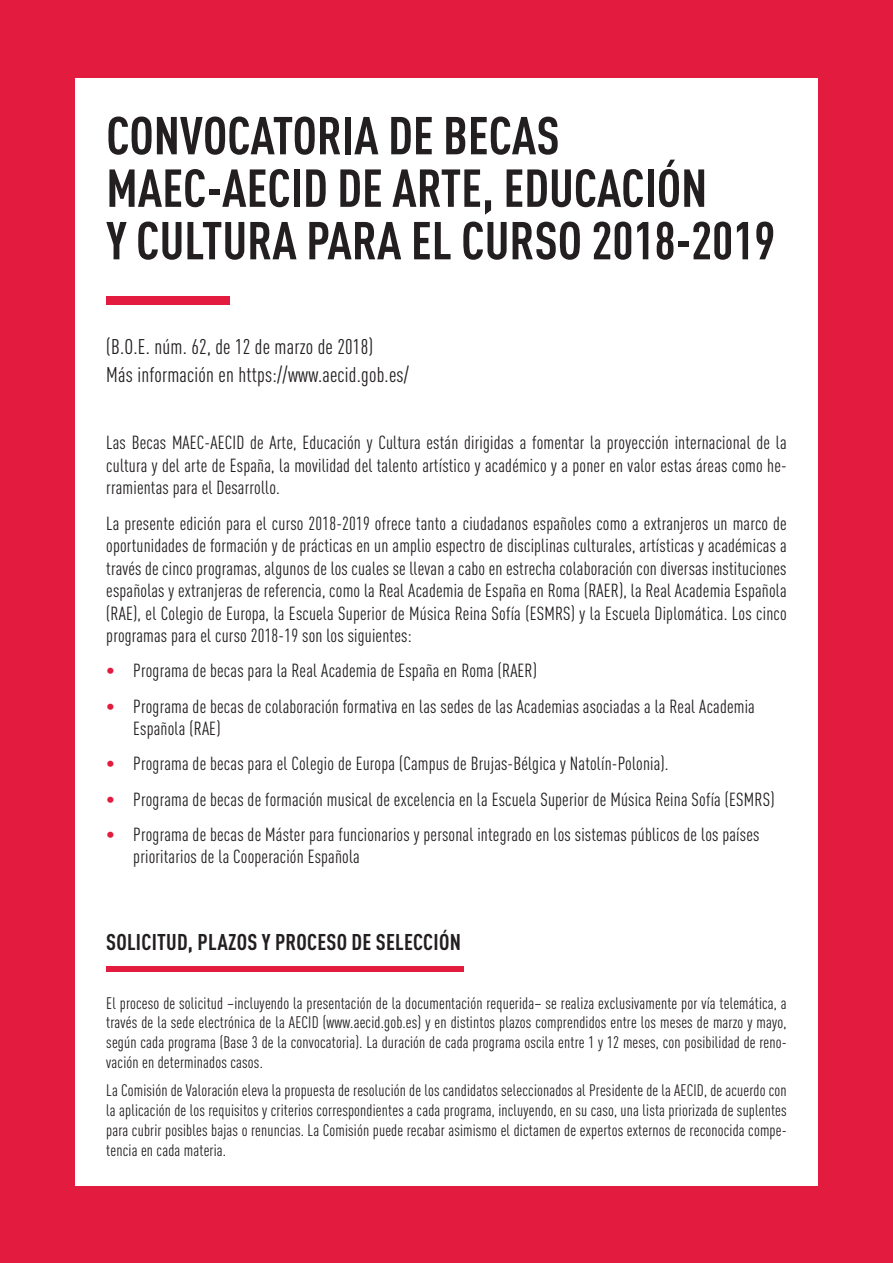
<style>
.page{position:relative;width:893px;height:1263px;background:#e31b3e}
.page>*{position:absolute;margin:0;border:0;box-sizing:border-box;transform-origin:0 0}
.t1{font:700 52.5px/52.5px "DIN Cond";color:#231f20}
.t2{font:700 22.5px "DIN Cond";letter-spacing:.01em;color:#231f20}
.t3{font:21px "DIN Cond";letter-spacing:.01em;color:#231f20}
.t4{font:18.75px/22.5px "DIN Cond";letter-spacing:.01em;color:#231f20;text-align:justify}
.t5{font:16.5px/19.8px "DIN Cond";letter-spacing:.01em;color:#231f20;text-align:justify}
.s1{color:#e31b3e}
</style>
<div class="page">
<div style="left:75px;top:78px;width:742px;height:1107px;background:#fff"></div>
<div style="left:106px;top:296px;width:124px;height:8px;background:#e31b3e"></div>
<div style="left:106px;top:966px;width:357px;height:5px;background:#e31b3e"></div>
<p class="t1" style="left:106px;top:108px;width:670px">CONVOCATORIA DE BECAS<br>MAEC-AECID DE ARTE, EDUCACIÓN<br>Y CULTURA PARA EL CURSO 2018-2019</p>
<p class="t3" style="left:106px;top:335px;width:268px">(B.O.E. núm. 62, de 12 de marzo de 2018)</p>
<p class="t3" style="left:106px;top:363px;width:304px">Más información en https://www.aecid.gob.es/</p>
<p class="t4" style="left:106px;top:431px;width:682px">Las Becas MAEC-AECID de Arte, Educación y Cultura están dirigidas a fomentar la proyección internacional de la cultura y del arte de España, la movilidad del talento artístico y académico y a poner en valor estas áreas como he&shy;rramientas para el Desarrollo.</p>
<p class="t4" style="left:106px;top:511px;width:682px">La presente edición para el curso 2018-2019 ofrece tanto a ciudadanos españoles como a extranjeros un marco de oportunidades de formación y de prácticas en un amplio espectro de disciplinas culturales, artísticas y académicas a través de cinco programas, algunos de los cuales se llevan a cabo en estrecha colaboración con diversas instituciones españolas y extranjeras de referencia, como la Real Academia de España en Roma (RAER), la Real Academia Española (RAE), el Colegio de Europa, la Escuela Superior de Música Reina Sofía (ESMRS) y la Escuela Diplomática. Los cinco programas para el curso 2018-19 son los siguientes:</p>
<p class="t4" style="left:106px;top:659px;width:432px"><span class="s1">•</span> Programa de becas para la Real Academia de España en Roma (RAER)</p>
<p class="t4" style="left:133px;top:694px;width:623px;text-indent:-27px"><span class="s1">•</span> Programa de becas de colaboración formativa en las sedes de las Academias asociadas a la Real Academia<br>Española (RAE)</p>
<p class="t4" style="left:106px;top:752px;width:564px"><span class="s1">•</span> Programa de becas para el Colegio de Europa (Campus de Brujas-Bélgica y Natolín-Polonia).</p>
<p class="t4" style="left:106px;top:787px;width:670px"><span class="s1">•</span> Programa de becas de formación musical de excelencia en la Escuela Superior de Música Reina Sofía (ESMRS)</p>
<p class="t4" style="left:133px;top:823px;width:628px;text-indent:-27px"><span class="s1">•</span> Programa de becas de Máster para funcionarios y personal integrado en los sistemas públicos de los países prioritarios de la Cooperación Española</p>
<p class="t2" style="left:106px;top:928px;width:356px">SOLICITUD, PLAZOS Y PROCESO DE SELECCIÓN</p>
<p class="t5" style="left:106px;top:993px;width:682px">El proceso de solicitud –incluyendo la presentación de la documentación requerida– se realiza exclusivamente por vía telemática, a través de la sede electrónica de la AECID (www.aecid.gob.es) y en distintos plazos comprendidos entre los meses de marzo y mayo, según cada programa (Base 3 de la convocatoria). La duración de cada programa oscila entre 1 y 12 meses, con posibilidad de reno&shy;vación en determinados casos.</p>
<p class="t5" style="left:106px;top:1080px;width:682px">La Comisión de Valoración eleva la propuesta de resolución de los candidatos seleccionados al Presidente de la AECID, de acuerdo con la aplicación de los requisitos y criterios correspondientes a cada programa, incluyendo, en su caso, una lista priorizada de suplentes para cubrir posibles bajas o renuncias. La Comisión puede recabar asimismo el dictamen de expertos externos de reconocida compe&shy;tencia en cada materia.</p>
</div>
